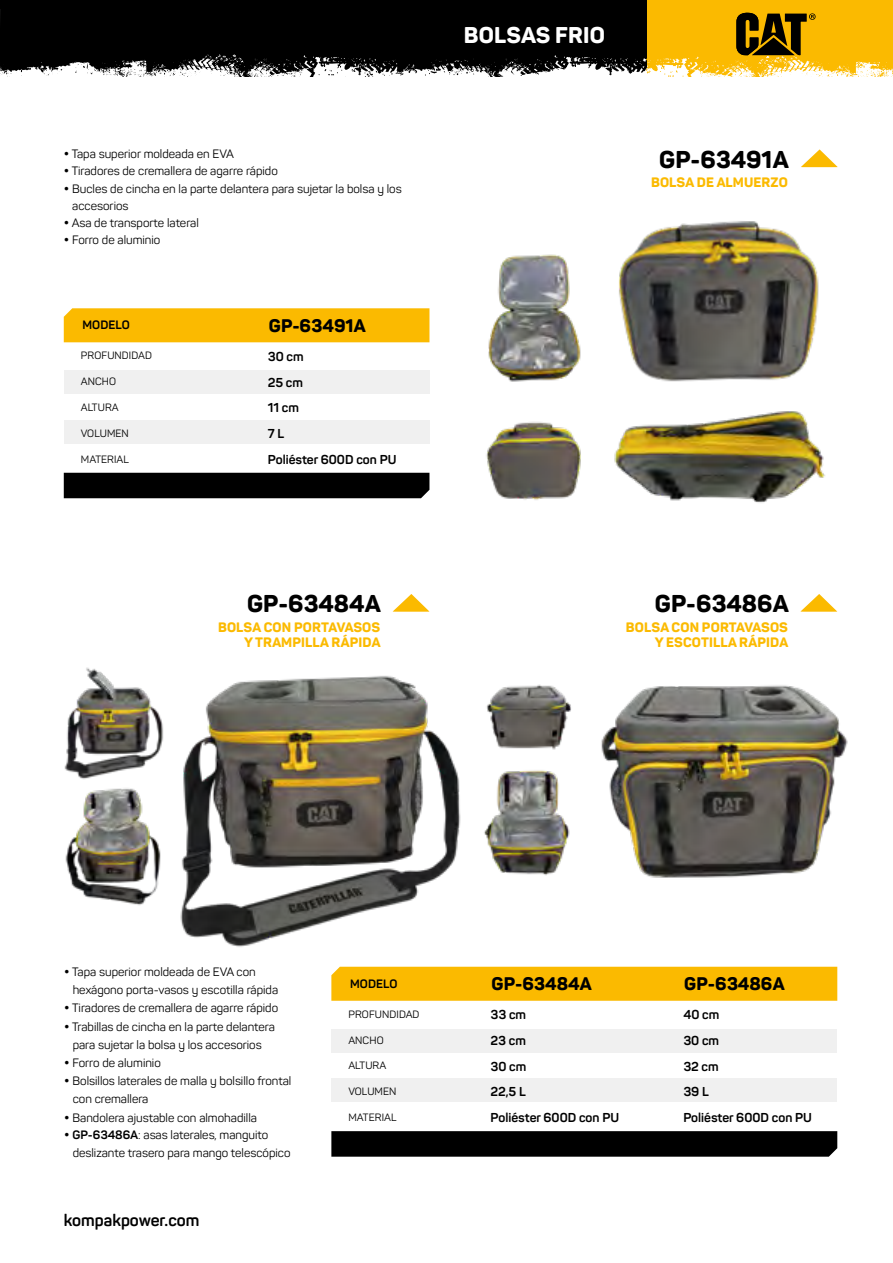
<style>
.page{position:relative;width:893px;height:1263px;background:#fff}
.page>*{position:absolute;margin:0;border:0;box-sizing:border-box;transform-origin:0 0}
.t1{font:800 24px "Panton";color:#000}
.t2{font:800 22.5px "Panton";letter-spacing:.01em;color:#fff}
.t3{font:800 18px "Panton";color:#000}
.t4{font:700 16.5px "Panton";color:#000}
.t5{font:800 13.5px/15px "Panton";letter-spacing:.01em;color:#fbba00;text-align:right}
.t6{font:700 12.75px/25.7px "Panton";color:#000}
.t7{font:12px/18.1px "Panton";color:#000}
.t8{font:700 12px "Panton";letter-spacing:.01em;color:#000}
.t9{font:10.5px "Panton";letter-spacing:.01em;color:#000}
.s1{font-weight:700}
</style>
<div class="page">
<svg style="left:0;top:9px;width:646px;height:67px;background:#1d1d1d"></svg>
<div style="left:0;top:0;width:646px;height:9px;background:#000"></div>
<div style="left:64px;top:371px;width:365px;height:23px;background:#f0f0f0"></div>
<div style="left:331px;top:1029px;width:506px;height:23px;background:#f0f0f0"></div>
<div style="left:64px;top:420px;width:365px;height:23px;background:#f0f0f0"></div>
<div style="left:331px;top:1078px;width:506px;height:24px;background:#f0f0f0"></div>
<div style="left:64px;top:308px;width:365px;height:34px;background:#fbba00"></div>
<div style="left:331px;top:967px;width:506px;height:34px;background:#fbba00"></div>
<div style="left:64px;top:473px;width:365px;height:25px;background:#000"></div>
<svg style="left:331px;top:1131px;width:506px;height:26px;background:#050505"></svg>
<img style="left:64px;top:667px;width:95px;height:112px">
<img style="left:65px;top:779px;width:94px;height:127px">
<img style="left:159px;top:675px;width:302px;height:272px">
<img style="left:488px;top:254px;width:93px;height:128px">
<img style="left:486px;top:421px;width:95px;height:79px">
<img style="left:601px;top:685px;width:247px;height:193px">
<img style="left:486px;top:684px;width:85px;height:66px">
<img style="left:484px;top:770px;width:86px;height:106px">
<img style="left:614px;top:411px;width:211px;height:92px">
<svg style="left:646px;top:0;width:247px;height:77px;background:#dfac19"></svg>
<svg style="left:393px;top:594px;width:37px;height:18px"></svg>
<svg style="left:800px;top:594px;width:37px;height:18px"></svg>
<svg style="left:801px;top:149px;width:37px;height:18px"></svg>
<img style="left:619px;top:221px;width:200px;height:161px">
<p class="t7" style="left:64px;top:145px;width:172px">• Tapa superior moldeada en EVA</p>
<p class="t7" style="left:64px;top:162px;width:216px">• Tiradores de cremallera de agarre rápido</p>
<p class="t7" style="left:72px;top:180px;width:331px;line-height:17.2px;text-indent:-9px">• Bucles de cincha en la parte delantera para sujetar la bolsa y los accesorios</p>
<p class="t7" style="left:64px;top:214px;width:137px">• Asa de transporte lateral</p>
<p class="t7" style="left:64px;top:231px;width:98px">• Forro de aluminio</p>
<p class="t8" style="left:82px;top:318px;width:49px">MODELO</p>
<p class="t9" style="left:81px;top:349px;width:73px">PROFUNDIDAD</p>
<p class="t9" style="left:81px;top:375px;width:37px">ANCHO</p>
<p class="t9" style="left:81px;top:401px;width:39px">ALTURA</p>
<p class="t9" style="left:81px;top:427px;width:50px">VOLUMEN</p>
<p class="t9" style="left:81px;top:452px;width:50px">MATERIAL</p>
<h3 class="t3" style="left:269px;top:314px;width:98px">GP-63491A</h3>
<p class="t6" style="left:268px;top:344px;width:130px">30 cm<br>25 cm<br>11 cm<br>7 L<br>Poliéster 600D con PU</p>
<h1 class="t1" style="left:247px;top:589px;width:135px">GP-63484A</h1>
<p class="t5" style="left:218px;top:619px;width:164px">BOLSA CON PORTAVASOS<br>Y TRAMPILLA RÁPIDA</p>
<h2 class="t2" style="left:464px;top:21px;width:142px">BOLSAS FRIO</h2>
<h1 class="t1" style="left:659px;top:144px;width:131px">GP-63491A</h1>
<p class="t5" style="left:651px;top:175px;width:138px">BOLSA DE ALMUERZO</p>
<h1 class="t1" style="left:655px;top:589px;width:135px">GP-63486A</h1>
<p class="t5" style="left:626px;top:619px;width:164px">BOLSA CON PORTAVASOS<br>Y ESCOTILLA RÁPIDA</p>
<p class="t7" style="left:73px;top:963px;width:207px;text-indent:-9px">• Tapa superior moldeada de EVA con hexágono porta-vasos y escotilla rápida</p>
<p class="t7" style="left:64px;top:999px;width:216px">• Tiradores de cremallera de agarre rápido</p>
<p class="t7" style="left:64px;top:1017px;width:212px;text-align:center">• Trabillas de cincha en la parte delantera para sujetar la bolsa y los accesorios</p>
<p class="t7" style="left:64px;top:1054px;width:98px">• Forro de aluminio</p>
<p class="t7" style="left:73px;top:1072px;width:220px;text-indent:-9px">• Bolsillos laterales de malla y bolsillo frontal con cremallera</p>
<p class="t7" style="left:64px;top:1108px;width:194px">• Bandolera ajustable con almohadilla</p>
<p class="t7" style="left:73px;top:1126px;width:219px;line-height:17.4px;text-indent:-9px">• <span class="s1">GP-63486A</span>: asas laterales, manguito deslizante trasero para mango telescópico</p>
<h3 class="t4" style="left:64px;top:1209px;width:137px">kompakpower.com</h3>
<p class="t8" style="left:350px;top:976px;width:49px">MODELO</p>
<p class="t9" style="left:348px;top:1008px;width:73px">PROFUNDIDAD</p>
<p class="t9" style="left:348px;top:1033px;width:37px">ANCHO</p>
<p class="t9" style="left:348px;top:1059px;width:39px">ALTURA</p>
<p class="t9" style="left:348px;top:1085px;width:50px">VOLUMEN</p>
<p class="t9" style="left:348px;top:1111px;width:50px">MATERIAL</p>
<h3 class="t3" style="left:491px;top:973px;width:102px">GP-63484A</h3>
<h3 class="t3" style="left:684px;top:973px;width:102px">GP-63486A</h3>
<p class="t6" style="left:491px;top:1002px;width:130px">33 cm<br>23 cm<br>30 cm<br>22,5 L<br>Poliéster 600D con PU</p>
<p class="t6" style="left:683px;top:1002px;width:130px">40 cm<br>30 cm<br>32 cm<br>39 L<br>Poliéster 600D con PU</p>
</div>
